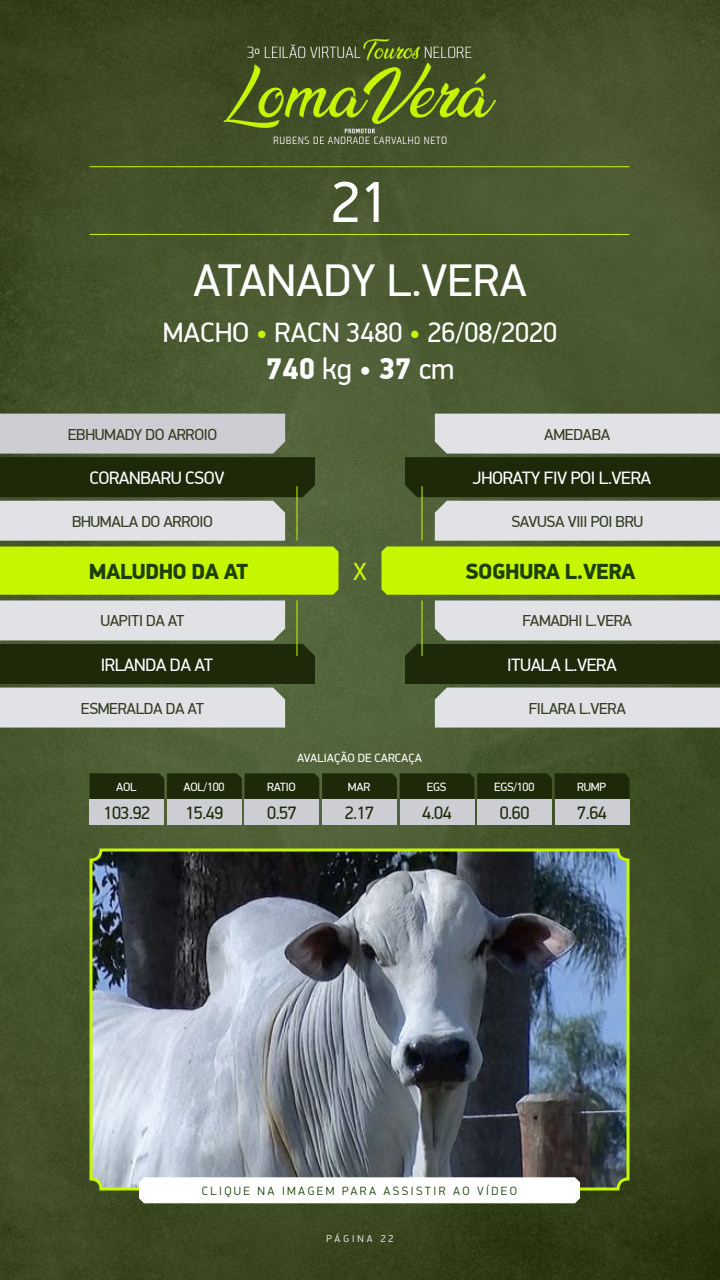
<style>
.page{position:relative;width:720px;height:1280px;background:#fff}
.page>*{position:absolute;margin:0;border:0;box-sizing:border-box;transform-origin:0 0}
.t1{font:58px "PF Din Display Pro";color:#fff}
.t2{font:46px "PF Din Display Pro";color:#fff}
.t3{font:900 30px "PF Din Display Pro";color:#fff}
.t4{font:28px "PF Din Display Pro";color:#fff}
.t5{font:25px "PF Din Display Pro";color:#c6f700}
.t6{font:900 22px "PF Din Display Pro";letter-spacing:-.025em;color:#1d4006}
.t7{font:18px "PF Din Display Pro";letter-spacing:-.025em;color:#fff}
.t8{font:18px "PF Din Display Pro";letter-spacing:-.025em;color:#1d2909}
.t9{font:16px "PF Din Display Pro";letter-spacing:-.025em;color:#343e22}
.t10{font:300 12px "PF Din Display Pro";letter-spacing:.2em;color:#1d4006}
.t11{font:12px "PF Din Display Pro";letter-spacing:-.025em;color:#fff}
.t12{font:12px "PF Din Display Pro";color:#fff}
.t13{font:300 10px "PF Din Display Pro";letter-spacing:.3em;color:#fff}
.s1{color:#c6f700}
.s2{font-weight:400}
</style>
<div class="page">
<img style="left:0;top:0;width:720px;height:1280px">
<img style="left:91px;top:850px;width:537px;height:339px">
<div style="left:90px;top:848px;width:540px;height:342px;border:3px solid #c6f700;border-radius:10px"></div>
<svg style="left:139px;top:1177px;width:441px;height:26px"></svg>
<svg style="left:90px;top:773px;width:539px;height:26px;background:#1f2b0b"></svg>
<div style="left:90px;top:799px;width:74px;height:26px;background:#cdced3"></div>
<div style="left:400px;top:799px;width:74px;height:26px;background:#cdced3"></div>
<div style="left:245px;top:799px;width:74px;height:26px;background:#cdced3"></div>
<div style="left:555px;top:799px;width:75px;height:26px;background:#cdced3"></div>
<div style="left:167px;top:799px;width:75px;height:26px;background:#cdced3"></div>
<div style="left:477px;top:799px;width:75px;height:26px;background:#cdced3"></div>
<div style="left:322px;top:799px;width:75px;height:26px;background:#cdced3"></div>
<svg style="left:0;top:414px;width:339px;height:314px;background:#919f6c"></svg>
<svg style="left:381px;top:414px;width:339px;height:314px;background:#93a16e"></svg>
<hr style="left:296px;top:600px;width:2px;height:56px;background:#c6f700">
<hr style="left:296px;top:486px;width:2px;height:55px;background:#c6f700">
<hr style="left:422px;top:600px;width:1px;height:56px;background:#c6f700">
<hr style="left:422px;top:486px;width:1px;height:55px;background:#c6f700">
<hr style="left:90px;top:234px;width:540px;height:1px;background:#c6f700">
<hr style="left:90px;top:166px;width:540px;height:1px;background:#c6f700">
<p class="t1" style="left:331px;top:168px;width:59px">21</p>
<p class="t2" style="left:193px;top:253px;width:335px">ATANADY L.VERA</p>
<p class="t4" style="left:163px;top:316px;width:396px">MACHO <span class="s1">•</span> RACN 3480 <span class="s1">•</span> 26/08/2020</p>
<p class="t3" style="left:266px;top:350px;width:190px">740 <span class="s2">kg •</span> 37 <span class="s2">cm</span></p>
<p class="t9" style="left:68px;top:425px;width:151px">EBHUMADY DO ARROIO</p>
<p class="t9" style="left:544px;top:425px;width:68px">AMEDABA</p>
<p class="t7" style="left:89px;top:467px;width:137px">CORANBARU CSOV</p>
<p class="t7" style="left:473px;top:467px;width:180px">JHORATY FIV POI L.VERA</p>
<p class="t9" style="left:72px;top:512px;width:142px">BHUMALA DO ARROIO</p>
<p class="t9" style="left:511px;top:512px;width:133px">SAVUSA VIII POI BRU</p>
<p class="t6" style="left:89px;top:558px;width:161px">MALUDHO DA AT</p>
<p class="t5" style="left:353px;top:557px;width:15px">X</p>
<p class="t6" style="left:465px;top:558px;width:172px">SOGHURA L.VERA</p>
<p class="t9" style="left:100px;top:612px;width:86px">UAPITI DA AT</p>
<p class="t9" style="left:523px;top:612px;width:111px">FAMADHI L.VERA</p>
<p class="t7" style="left:101px;top:654px;width:114px">IRLANDA DA AT</p>
<p class="t7" style="left:507px;top:654px;width:111px">ITUALA L.VERA</p>
<p class="t9" style="left:81px;top:699px;width:125px">ESMERALDA DA AT</p>
<p class="t9" style="left:529px;top:699px;width:99px">FILARA L.VERA</p>
<p class="t12" style="left:297px;top:751px;width:126px">AVALIAÇÃO DE CARCAÇA</p>
<p class="t11" style="left:116px;top:780px;width:22px">AOL</p>
<p class="t11" style="left:184px;top:780px;width:42px">AOL/100</p>
<p class="t11" style="left:267px;top:780px;width:30px">RATIO</p>
<p class="t11" style="left:348px;top:780px;width:24px">MAR</p>
<p class="t11" style="left:427px;top:780px;width:21px">EGS</p>
<p class="t11" style="left:494px;top:780px;width:42px">EGS/100</p>
<p class="t11" style="left:577px;top:780px;width:30px">RUMP</p>
<p class="t8" style="left:104px;top:802px;width:48px">103.92</p>
<p class="t8" style="left:185px;top:802px;width:40px">15.49</p>
<p class="t8" style="left:267px;top:802px;width:31px">0.57</p>
<p class="t8" style="left:345px;top:802px;width:31px">2.17</p>
<p class="t8" style="left:422px;top:802px;width:31px">4.04</p>
<p class="t8" style="left:500px;top:802px;width:31px">0.60</p>
<p class="t8" style="left:577px;top:802px;width:31px">7.64</p>
<p class="t10" style="left:202px;top:1184px;width:317px">CLIQUE NA IMAGEM PARA ASSISTIR AO VÍDEO</p>
<p class="t13" style="left:327px;top:1232px;width:68px">PÁGINA 22</p>
</div>
